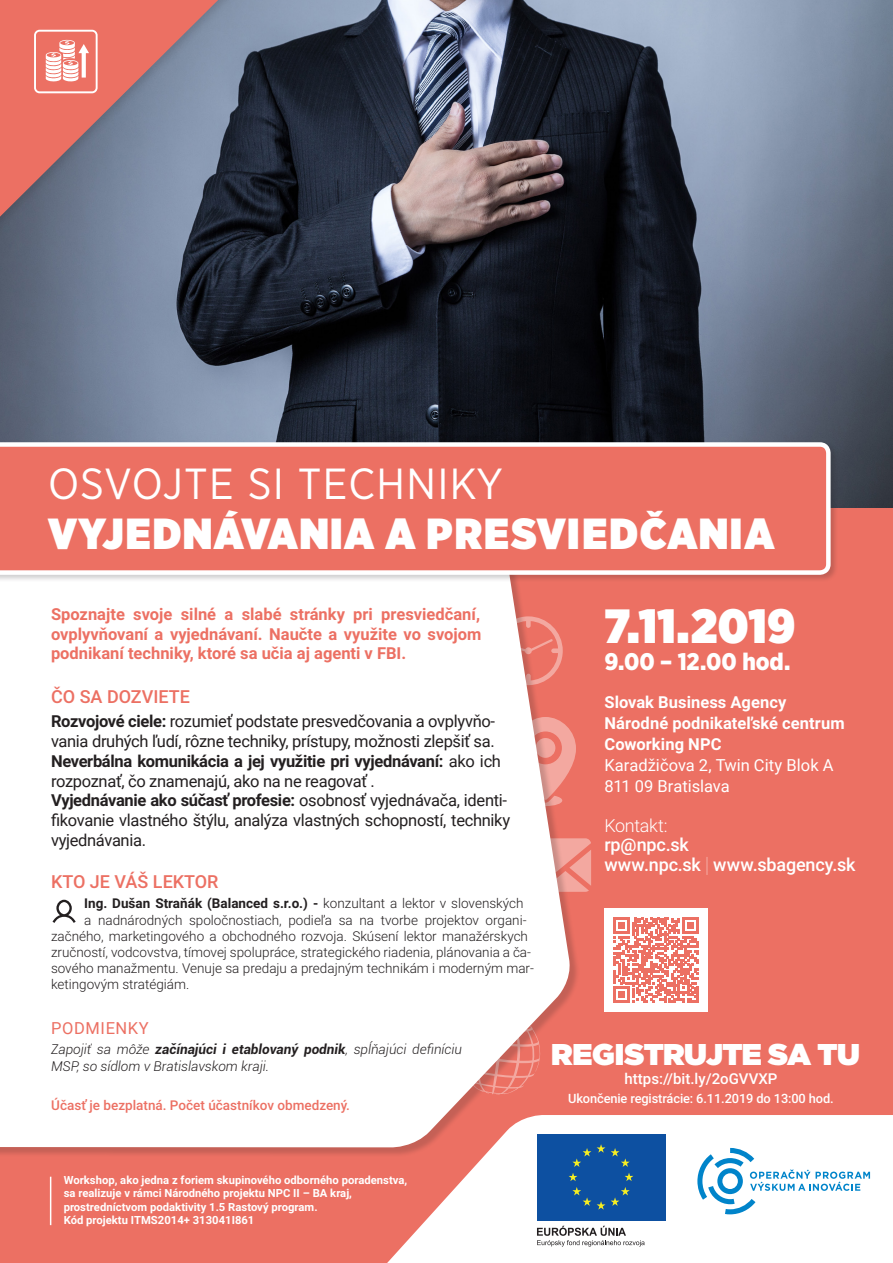
<style>
.page{position:relative;width:893px;height:1263px;background:#fff}
.page>*{position:absolute;margin:0;border:0;box-sizing:border-box;transform-origin:0 0}
.t1{font:900 48px "Gotham Narrow";letter-spacing:.005em;color:#fff}
.t2{font:900 43.5px "Gotham Narrow";letter-spacing:.03em;color:#fff}
.t3{font:43.5px "Gotham Narrow";letter-spacing:.03em;color:#fff}
.t4{font:900 30px "Gotham";letter-spacing:-.02em;color:#fff}
.t5{font:900 24px "Gotham Narrow";letter-spacing:-.005em;color:#fff}
.t6{font:500 18px "Roboto";letter-spacing:-.01em;color:#fff}
.t7{font:500 18px "Roboto";color:#ec7063}
.t8{font:300 18px "Roboto";letter-spacing:-.02em;color:#fff}
.t9{font:16.5px/19.8px "Roboto";letter-spacing:-.02em;color:#231f20}
.t10{font:700 16.5px/19.5px "Roboto";color:#ec7063;text-align:justify}
.t11{font:700 16.5px/19.8px "Roboto";letter-spacing:-.02em;color:#231f20}
.t12{font:700 16.5px "Roboto";letter-spacing:.005em;color:#fff}
.t13{font:16.5px "Roboto";color:#fff}
.t14{font:16.5px "Roboto";letter-spacing:.035em;color:#ec7063}
.t15{font:500 15px "Roboto";color:#fff}
.t16{font:300 13.5px "Roboto";color:#231f20}
.t17{font:italic 300 13.5px/16.2px "Roboto";color:#231f20}
.t18{font:700 13.5px "Roboto";color:#231f20}
.t19{font:500 13.5px "Roboto";color:#ec7063}
.t20{font:500 12.9px "Roboto";letter-spacing:-.01em;color:#fff}
.t21{font:700 11.25px/13.5px "Roboto";color:#fff}
.s1{font-weight:700}
.s2{font-weight:400}
.s3{font-weight:300}
.s4{font-family:"Helvetica Neue LT Com";font-weight:200}
</style>
<div class="page">
<img style="left:0;top:0;width:893px;height:508px">
<div style="left:0;top:508px;width:893px;height:755px;background:#ec7063"></div>
<svg style="left:387px;top:1115px;width:506px;height:148px;background:#fceeec"></svg>
<svg style="left:697px;top:1148px;width:173px;height:66px;background:#d5eaf6"></svg>
<div style="left:537px;top:1134px;width:128px;height:87px;background:#0d50a1"></div>
<svg style="left:597px;top:1144px;width:8px;height:9px"></svg>
<svg style="left:569px;top:1148px;width:22px;height:33px"></svg>
<svg style="left:572px;top:1187px;width:19px;height:19px"></svg>
<svg style="left:597px;top:1201px;width:8px;height:9px"></svg>
<svg style="left:611px;top:1187px;width:19px;height:19px"></svg>
<svg style="left:611px;top:1148px;width:22px;height:33px"></svg>
<svg style="left:537px;top:1226px;width:108px;height:20px;background:#cbcacb"></svg>
<svg style="left:580px;top:838px;width:11px;height:54px"></svg>
<hr style="left:50px;top:1177px;width:1px;height:48px;background:#fff">
<div style="left:0;top:549px;width:580px;height:609px;background:#231f20;opacity:.2"></div>
<svg style="left:0;top:582px;width:572px;height:565px;background:#fcf5f4"></svg>
<div style="left:0;top:0;width:242px;height:243px;background:#231f20;opacity:.17"></div>
<svg style="left:0;top:0;width:218px;height:217px;background:#ac7b82"></svg>
<div style="left:604px;top:908px;width:104px;height:104px;background:#fff"></div>
<svg style="left:614px;top:918px;width:84px;height:85px"></svg>
<svg style="left:53px;top:900px;width:23px;height:23px"></svg>
<svg style="left:34px;top:30px;width:64px;height:63px"></svg>
<div style="left:0;top:441px;width:838px;height:141px;background:#231f20;opacity:.21"></div>
<svg style="left:0;top:442px;width:831px;height:133px"></svg>
<p class="t3" style="left:48px;top:457px;width:456px">OSVOJTE SI TECHNIKY</p>
<p class="t2" style="left:48px;top:504px;width:728px">VYJEDNÁVANIA A PRESVIEDČANIA</p>
<p class="t10" style="left:51px;top:604px;width:432px">Spoznajte svoje silné a slabé stránky pri presviedčaní, ovplyvňovaní a vyjednávaní. Naučte a využite vo svojom podnikaní techniky, ktoré sa učia aj agenti v FBI.</p>
<p class="t7" style="left:51px;top:684px;width:140px">ČO SA DOZVIETE</p>
<p class="t9" style="left:51px;top:711px;width:446px"><span class="s1">Rozvojové ciele:</span> rozumieť podstate presvedčovania a ovplyvňo&shy;vania druhých ľudí, rôzne techniky, prístupy, možnosti zlepšiť sa.</p>
<p class="t11" style="left:51px;top:750px;width:452px">Neverbálna komunikácia a jej využitie pri vyjednávaní: <span class="s2">ako ich rozpoznať, čo znamenajú, ako na ne reagovať .</span></p>
<p class="t9" style="left:51px;top:790px;width:461px"><span class="s1">Vyjednávanie ako súčasť profesie:</span> osobnosť vyjednávača, identi&shy;fikovanie vlastného štýlu, analýza vlastných schopností, techniky vyjednávania.</p>
<p class="t7" style="left:51px;top:869px;width:169px">KTO JE VÁŠ LEKTOR</p>
<p class="t18" style="left:84px;top:894px;width:441px">Ing. Dušan Straňák (Balanced s.r.o.) - <span class="s3">konzultant a lektor v slovenských</span></p>
<p class="t16" style="left:84px;top:910px;width:444px">a nadnárodných spoločnostiach, podieľa sa na tvorbe projektov organi-</p>
<p class="t16" style="left:51px;top:927px;width:478px">začného, marketingového a obchodného rozvoja. Skúsení lektor manažérskych</p>
<p class="t16" style="left:51px;top:943px;width:481px">zručností, vodcovstva, tímovej spolupráce, strategického riadenia, plánovania a ča-</p>
<p class="t16" style="left:51px;top:959px;width:484px">sového manažmentu. Venuje sa predaju a predajným technikám i moderným mar-</p>
<p class="t16" style="left:51px;top:975px;width:140px">ketingovým stratégiám.</p>
<p class="t14" style="left:51px;top:1016px;width:99px">PODMIENKY</p>
<p class="t17" style="left:51px;top:1041px;width:413px">Zapojiť sa môže <span class="s1">začínajúci i etablovaný podnik</span>, spĺňajúci definíciu<br>MSP, so sídlom v Bratislavskom kraji.</p>
<p class="t19" style="left:51px;top:1095px;width:300px">Účasť je bezplatná. Počet účastníkov obmedzený.</p>
<p class="t1" style="left:604px;top:594px;width:193px">7.11.2019</p>
<p class="t5" style="left:604px;top:646px;width:187px">9.00 – 12.00 hod.</p>
<p class="t12" style="left:604px;top:690px;width:183px">Slovak Business Agency</p>
<p class="t12" style="left:604px;top:711px;width:242px">Národné podnikateľské centrum</p>
<p class="t12" style="left:604px;top:732px;width:119px">Coworking NPC</p>
<p class="t13" style="left:604px;top:753px;width:231px">Karadžičova 2, Twin City Blok A</p>
<p class="t13" style="left:604px;top:774px;width:127px">811 09 Bratislava</p>
<p class="t8" style="left:604px;top:813px;width:65px">Kontakt:</p>
<p class="t6" style="left:604px;top:832px;width:86px">rp@npc.sk</p>
<p class="t6" style="left:604px;top:852px;width:253px">www.npc.sk <span class="s4">|</span> www.sbagency.sk</p>
<p class="t4" style="left:551px;top:1037px;width:310px">REGISTRUJTE SA TU</p>
<p class="t15" style="left:625px;top:1068px;width:154px">https://bit.ly/2oGVVXP</p>
<p class="t20" style="left:568px;top:1089px;width:267px">Ukončenie registrácie: 6.11.2019 do 13:00 hod.</p>
<p class="t21" style="left:64px;top:1173px;width:345px">Workshop, ako jedna z foriem skupinového odborného poradenstva, sa realizuje v rámci Národného projektu NPC II – BA kraj, prostredníctvom podaktivity 1.5 Rastový program.</p>
<p class="t21" style="left:64px;top:1213px;width:192px">Kód projektu ITMS2014+ 313041I861</p>
</div>
